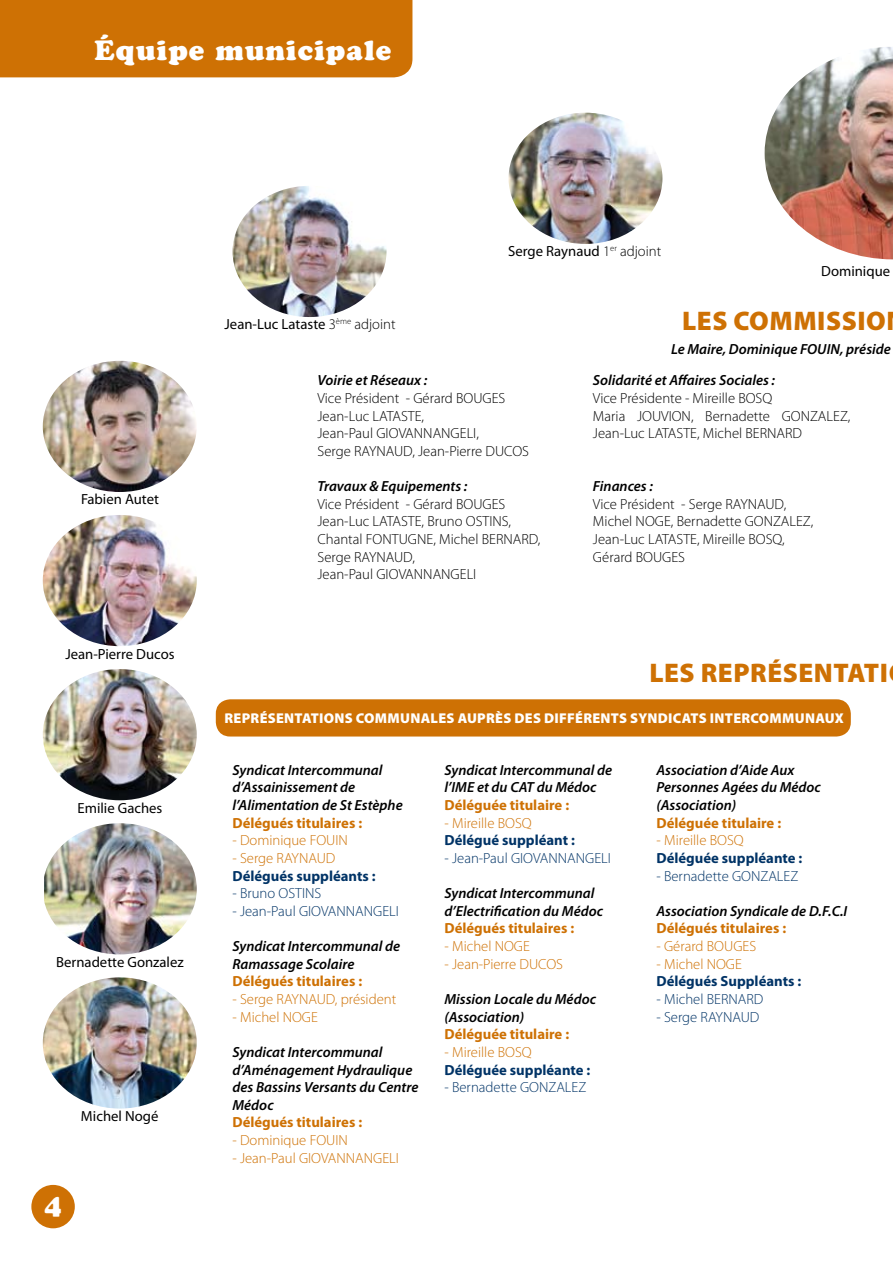
<style>
.page{position:relative;width:893px;height:1263px;background:#fff}
.page>*{position:absolute;margin:0;border:0;box-sizing:border-box;transform-origin:0 0}
.t1{font:27.75px "Cooper Black Std";letter-spacing:.04em;color:#fff}
.t2{font:27.3px "Cooper Black Std";color:#fff}
.t3{font:900 27px "Myriad Pro";letter-spacing:.02em;color:#ce7104}
.t4{font:italic 600 14.7px/17.7px "Myriad Pro";color:#000}
.t5{font:300 14.7px/17.7px "Myriad Pro";color:#000}
.t6{font:300 14.7px "Myriad Pro";color:#ce7104}
.t7{font:700 14.7px "Myriad Pro";color:#ce7104}
.t8{font:14.7px "Myriad Pro";color:#000}
.t9{font:300 14.7px "Myriad Pro";color:#036}
.t10{font:700 14.7px "Myriad Pro";color:#036}
.t11{font:900 14.25px "Myriad Pro";letter-spacing:.02em;color:#fff}
.s1{font-weight:300}
</style>
<div class="page">
<div style="left:31px;top:1185px;width:44px;height:43px;background:#ce7104;border-radius:50%"></div>
<div style="left:0;top:0;width:412px;height:77px;background:#ce7104"></div>
<img style="left:765px;top:47px;width:128px;height:212px">
<img style="left:508px;top:113px;width:154px;height:131px">
<img style="left:233px;top:186px;width:153px;height:131px">
<img style="left:43px;top:361px;width:154px;height:131px">
<img style="left:43px;top:515px;width:154px;height:131px">
<img style="left:43px;top:669px;width:154px;height:131px">
<img style="left:44px;top:823px;width:153px;height:131px">
<img style="left:43px;top:977px;width:154px;height:131px">
<div style="left:216px;top:699px;width:635px;height:37px;background:#ce7104;border-radius:14px"></div>
<h1 class="t1" style="left:95px;top:33px;width:298px">Équipe municipale</h1>
<p class="t8" style="left:225px;top:314px;width:173px">Jean-Luc Lataste <span class="s1">3</span><sup>ème</sup> <span class="s1">adjoint</span></p>
<p class="t8" style="left:508px;top:242px;width:155px">Serge Raynaud <span class="s1">1</span><sup>er</sup> <span class="s1">adjoint</span></p>
<p class="t8" style="left:821px;top:262px;width:70px">Dominique</p>
<h3 class="t3" style="left:682px;top:306px;width:16px">LES</h3>
<h3 class="t3" style="left:733px;top:306px;width:34px">COMMISSIO</h3>
<p class="t4" style="left:671px;top:341px;width:221px">Le Maire, Dominique FOUIN, préside</p>
<p class="t8" style="left:81px;top:490px;width:79px">Fabien Autet</p>
<p class="t8" style="left:65px;top:645px;width:111px">Jean-Pierre Ducos</p>
<p class="t8" style="left:78px;top:799px;width:86px">Emilie Gaches</p>
<p class="t8" style="left:56px;top:953px;width:129px">Bernadette Gonzalez</p>
<p class="t8" style="left:81px;top:1107px;width:79px">Michel Nogé</p>
<h2 class="t2" style="left:45px;top:1188px;width:19px">4</h2>
<p class="t4" style="left:317px;top:372px;width:111px">Voirie et Réseaux :</p>
<p class="t5" style="left:317px;top:389px;width:213px">Vice Président - Gérard BOUGES<br>Jean-Luc LATASTE,<br>Jean-Paul GIOVANNANGELI,<br>Serge RAYNAUD, Jean-Pierre DUCOS</p>
<p class="t4" style="left:317px;top:478px;width:151px">Travaux &amp; Equipements :</p>
<p class="t5" style="left:317px;top:495px;width:224px">Vice Président - Gérard BOUGES<br>Jean-Luc LATASTE, Bruno OSTINS,<br>Chantal FONTUGNE, Michel BERNARD,<br>Serge RAYNAUD,<br>Jean-Paul GIOVANNANGELI</p>
<p class="t4" style="left:593px;top:372px;width:184px">Solidarité et Affaires Sociales :</p>
<p class="t5" style="left:593px;top:389px;width:259px">Vice Présidente - Mireille BOSQ<br>Maria JOUVION, Bernadette GONZALEZ,<br>Jean-Luc LATASTE, Michel BERNARD</p>
<p class="t4" style="left:593px;top:478px;width:61px">Finances :</p>
<p class="t5" style="left:593px;top:495px;width:222px">Vice Président - Serge RAYNAUD,<br>Michel NOGE, Bernadette GONZALEZ,<br>Jean-Luc LATASTE, Mireille BOSQ,<br>Gérard BOUGES</p>
<h3 class="t3" style="left:649px;top:657px;width:86px">LES REPR</h3>
<h3 class="t3" style="left:767px;top:657px;width:33px">ÉSENTATI</h3>
<p class="t11" style="left:224px;top:710px;width:10px">REPR</p>
<p class="t11" style="left:260px;top:710px;width:18px">ÉSENTATIONS</p>
<p class="t11" style="left:356px;top:710px;width:12px">COMMUNA</p>
<p class="t11" style="left:431px;top:710px;width:38px">LES AUPR</p>
<p class="t11" style="left:495px;top:710px;width:29px">ÈS DES</p>
<p class="t11" style="left:544px;top:710px;width:9px">DIFF</p>
<p class="t11" style="left:575px;top:710px;width:18px">ÉRENTS</p>
<p class="t11" style="left:630px;top:710px;width:27px">SYNDICATS</p>
<p class="t11" style="left:710px;top:710px;width:11px">INTERCOMMUNAU</p>
<p class="t11" style="left:835px;top:710px;width:10px">X</p>
<p class="t4" style="left:232px;top:761px;width:172px">Syndicat Intercommunal d’Assainissement de l’Alimentation de St Estèphe</p>
<p class="t7" style="left:232px;top:814px;width:131px">Délégués titulaires :</p>
<p class="t6" style="left:232px;top:832px;width:117px">- Dominique FOUIN</p>
<p class="t6" style="left:232px;top:850px;width:104px">- Serge RAYNAUD</p>
<p class="t10" style="left:232px;top:867px;width:145px">Délégués suppléants :</p>
<p class="t9" style="left:232px;top:885px;width:90px">- Bruno OSTINS</p>
<p class="t9" style="left:232px;top:903px;width:168px">- Jean-Paul GIOVANNANGELI</p>
<p class="t4" style="left:232px;top:937px;width:169px">Syndicat Intercommunal de<br>Ramassage Scolaire</p>
<p class="t7" style="left:232px;top:973px;width:131px">Délégués titulaires :</p>
<p class="t6" style="left:232px;top:991px;width:165px">- Serge RAYNAUD, président</p>
<p class="t6" style="left:232px;top:1009px;width:87px">- Michel NOGE</p>
<p class="t4" style="left:232px;top:1043px;width:188px">Syndicat Intercommunal d’Aménagement Hydraulique des Bassins Versants du Centre<br>Médoc</p>
<p class="t7" style="left:232px;top:1114px;width:131px">Délégués titulaires :</p>
<p class="t6" style="left:232px;top:1132px;width:117px">- Dominique FOUIN</p>
<p class="t6" style="left:232px;top:1150px;width:168px">- Jean-Paul GIOVANNANGELI</p>
<p class="t4" style="left:444px;top:761px;width:169px">Syndicat Intercommunal de l’IME et du CAT du Médoc</p>
<p class="t7" style="left:444px;top:797px;width:126px">Déléguée titulaire :</p>
<p class="t6" style="left:444px;top:814px;width:89px">- Mireille BOSQ</p>
<p class="t10" style="left:444px;top:832px;width:132px">Délégué suppléant :</p>
<p class="t9" style="left:444px;top:850px;width:168px">- Jean-Paul GIOVANNANGELI</p>
<p class="t4" style="left:444px;top:885px;width:160px">Syndicat Intercommunal d’Electrification du Médoc</p>
<p class="t7" style="left:444px;top:920px;width:131px">Délégués titulaires :</p>
<p class="t6" style="left:444px;top:938px;width:87px">- Michel NOGE</p>
<p class="t6" style="left:444px;top:956px;width:120px">- Jean-Pierre DUCOS</p>
<p class="t4" style="left:444px;top:990px;width:153px">Mission Locale du Médoc (Association)</p>
<p class="t7" style="left:444px;top:1026px;width:126px">Déléguée titulaire :</p>
<p class="t6" style="left:444px;top:1044px;width:89px">- Mireille BOSQ</p>
<p class="t10" style="left:444px;top:1061px;width:147px">Déléguée suppléante :</p>
<p class="t9" style="left:444px;top:1079px;width:143px">- Bernadette GONZALEZ</p>
<p class="t4" style="left:656px;top:761px;width:166px">Association d’Aide Aux<br>Personnes Agées du Médoc (Association)</p>
<p class="t7" style="left:656px;top:814px;width:126px">Déléguée titulaire :</p>
<p class="t6" style="left:656px;top:832px;width:89px">- Mireille BOSQ</p>
<p class="t10" style="left:656px;top:850px;width:147px">Déléguée suppléante :</p>
<p class="t9" style="left:656px;top:867px;width:143px">- Bernadette GONZALEZ</p>
<p class="t4" style="left:656px;top:902px;width:192px">Association Syndicale de D.F.C.I</p>
<p class="t7" style="left:656px;top:920px;width:131px">Délégués titulaires :</p>
<p class="t6" style="left:656px;top:938px;width:101px">- Gérard BOUGES</p>
<p class="t6" style="left:656px;top:956px;width:87px">- Michel NOGE</p>
<p class="t10" style="left:656px;top:973px;width:146px">Délégués Suppléants :</p>
<p class="t9" style="left:656px;top:991px;width:108px">- Michel BERNARD</p>
<p class="t9" style="left:656px;top:1009px;width:104px">- Serge RAYNAUD</p>
</div>
